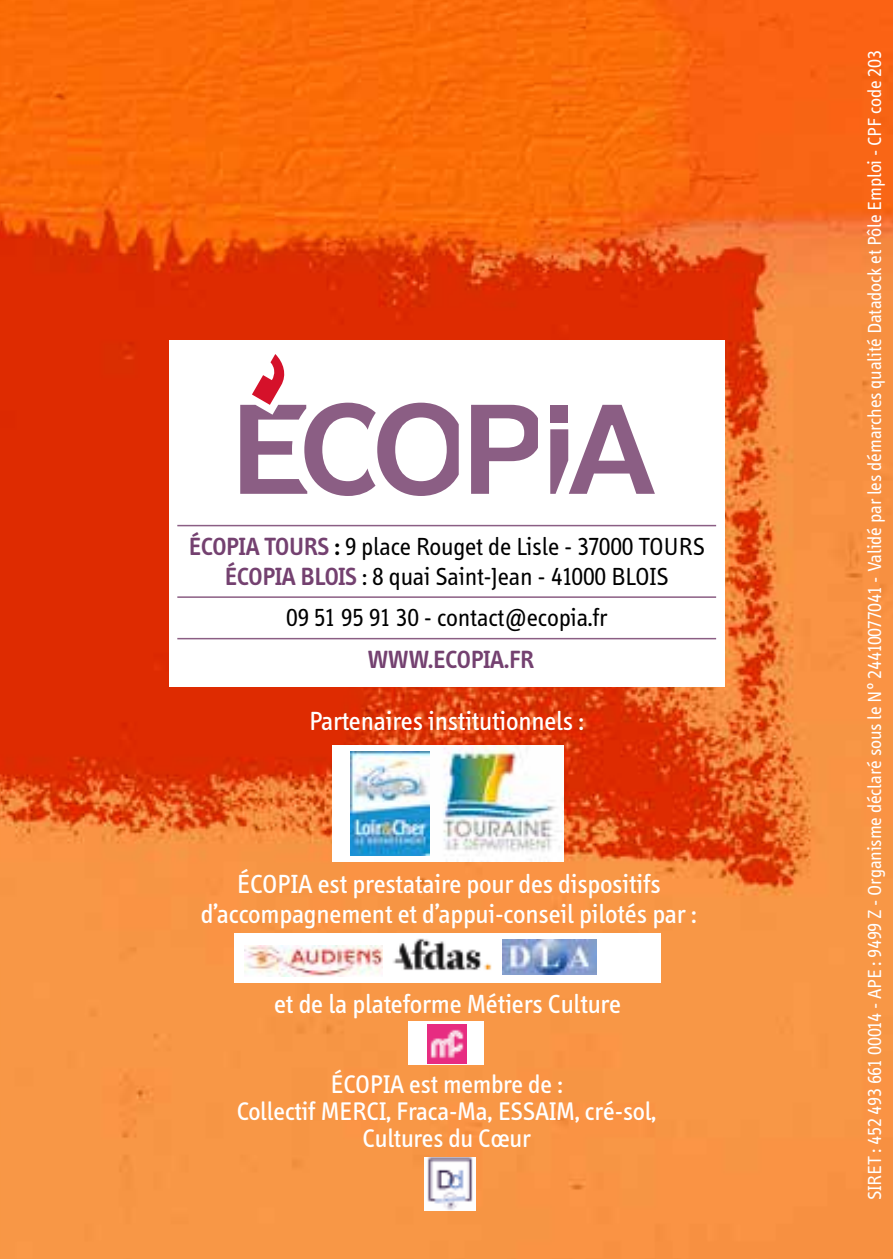
<style>
.page{position:relative;width:893px;height:1259px;background:#fff}
.page>*{position:absolute;margin:0;border:0;box-sizing:border-box;transform-origin:0 0}
.t1{font:27px/30px "Info";color:#fff;text-align:center}
.t2{font:26.4px/27px "Info";color:#fff;text-align:center}
.t3{font:25.5px/41.4px "Info";color:#000}
.t4{font:600 25.5px "Info";color:#744170}
.t5{font:19.5px "Info";color:#fff}
.s1{font-weight:600;color:#744170}
.s2{font-weight:600}
</style>
<div class="page">
<img style="left:0;top:0;width:893px;height:1259px">
<div style="left:169px;top:340px;width:556px;height:346px;background:#fff"></div>
<svg style="left:471px;top:405px;width:67px;height:89px"></svg>
<svg style="left:550px;top:405px;width:105px;height:89px"></svg>
<svg style="left:240px;top:354px;width:219px;height:142px"></svg>
<div style="left:332px;top:745px;width:231px;height:116px;background:#fff"></div>
<img style="left:374px;top:745px;width:185px;height:111px">
<img style="left:351px;top:751px;width:79px;height:104px">
<div style="left:234px;top:934px;width:427px;height:49px;background:#fff"></div>
<img style="left:244px;top:945px;width:138px;height:32px">
<img style="left:393px;top:938px;width:99px;height:33px">
<img style="left:502px;top:939px;width:94px;height:36px">
<img style="left:424px;top:1157px;width:52px;height:53px">
<div style="left:409px;top:1021px;width:75px;height:44px;background:#fff"></div>
<img style="left:427px;top:1024px;width:40px;height:40px">
<hr style="left:177px;top:525px;width:539px;height:1px;background:#8b5e84">
<hr style="left:177px;top:596px;width:539px;height:2px;background:#8b5e84">
<hr style="left:177px;top:638px;width:539px;height:1px;background:#8b5e84">
<p class="t4" style="left:189px;top:532px;width:13px">ÉCOPIA</p>
<p class="t3" style="left:264px;top:526px;width:427px"><span class="s1">Tours</span> <span class="s2">:</span> 9 place Rouget de Lisle - 37000 TO URS</p>
<p class="t4" style="left:225px;top:562px;width:13px">ÉCOPIA</p>
<p class="t3" style="left:286px;top:556px;width:351px;text-indent:15px"><span class="s1">blois</span> : 8 quai Saint-Jean - 41000 BLOIS<br>09 51 95 91 30 - contact@ecopia.fr</p>
<p class="t4" style="left:367px;top:645px;width:168px">www.ecopia.fr</p>
<p class="t1" style="left:309px;top:706px;width:276px">Partenaires institutionnels :</p>
<p class="t1" style="left:201px;top:869px;width:497px">Écopia est prestataire pour des dispositifs d’accompagnement et d’appui-conseil pilotés par :</p>
<p class="t1" style="left:274px;top:989px;width:348px">et de la plateforme Métiers Culture</p>
<p class="t2" style="left:237px;top:1071px;width:421px">Écopia est membre de :<br>Collectif MERCI, Fraca-Ma, ESSAIM, cré-sol,<br>Cultures du Cœur</p>
<p class="t5" style="left:864px;top:1200px;width:1151px;rotate:-90deg">SIRET : 452 493 661 00014 - APE : 9499 Z - Organisme déclaré sous le N ° 24410077041 - Validé par les démarches qualité Datadock et Pôle Emploi - CPF code 203</p>
</div>
